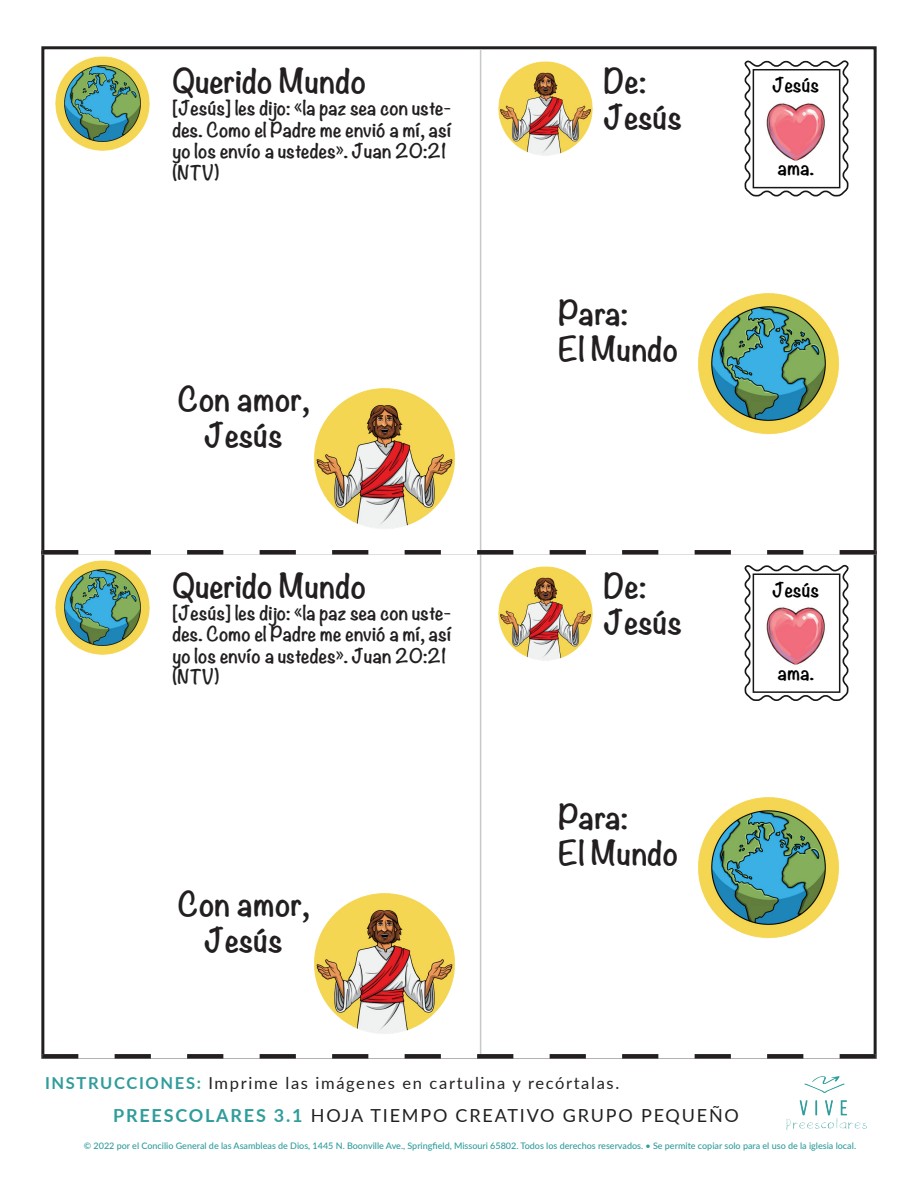
<style>
.page{position:relative;width:918px;height:1188px;background:#fff}
.page>*{position:absolute;margin:0;border:0;box-sizing:border-box;transform-origin:0 0}
.t1{font:700 30px/36px "Noteworthy";color:#231f20}
.t2{font:700 18px/21.6px "Noteworthy";color:#231f20}
.t3{font:18px "Lato";letter-spacing:.1em;color:#231f20}
.t4{font:700 18px "Noteworthy";color:#000}
.t5{font:16.5px "Lato";letter-spacing:.1em;color:#231f20}
.t6{font:500 9px "Lato";color:#319c9c}
.s1{font-weight:700;color:#319c9c}
</style>
<div class="page">
<hr style="left:480px;top:554px;width:1px;height:503px;background:#c7c8ca">
<img style="left:314px;top:893px;width:141px;height:141px">
<img style="left:498px;top:566px;width:95px;height:95px">
<img style="left:55px;top:560px;width:95px;height:95px">
<img style="left:698px;top:797px;width:141px;height:142px">
<svg style="left:744px;top:564px;width:105px;height:137px"></svg>
<hr style="left:480px;top:49px;width:1px;height:503px;background:#c7c8ca">
<img style="left:314px;top:388px;width:141px;height:141px">
<img style="left:498px;top:61px;width:95px;height:95px">
<img style="left:49px;top:49px;width:108px;height:102px">
<img style="left:698px;top:293px;width:141px;height:142px">
<svg style="left:744px;top:60px;width:105px;height:137px"></svg>
<svg style="left:42px;top:550px;width:834px;height:5px"></svg>
<svg style="left:42px;top:1054px;width:834px;height:5px"></svg>
<img style="left:786px;top:1076px;width:81px;height:54px">
<h1 class="t1" style="left:172px;top:63px;width:195px">Querido Mundo</h1>
<p class="t2" style="left:172px;top:97px;width:281px">[Jesús] les dijo: «la paz sea con uste&shy;des. Como el Padre me envió a mí, así yo los envío a ustedes». Juan 20:21 (NTV)</p>
<h1 class="t1" style="left:178px;top:380px;width:133px;text-align:center">Con amor,<br>Jesús</h1>
<h1 class="t1" style="left:172px;top:567px;width:195px">Querido Mundo</h1>
<p class="t2" style="left:172px;top:601px;width:281px">[Jesús] les dijo: «la paz sea con uste&shy;des. Como el Padre me envió a mí, así yo los envío a ustedes». Juan 20:21 (NTV)</p>
<h1 class="t1" style="left:178px;top:885px;width:133px;text-align:center">Con amor,<br>Jesús</h1>
<h1 class="t1" style="left:604px;top:62px;width:80px">De:<br>Jesús</h1>
<p class="t4" style="left:772px;top:69px;width:48px">Jesús</p>
<p class="t4" style="left:778px;top:152px;width:38px">ama.</p>
<h1 class="t1" style="left:559px;top:294px;width:121px">Para:<br>El Mundo</h1>
<h1 class="t1" style="left:604px;top:567px;width:80px">De:<br>Jesús</h1>
<p class="t4" style="left:772px;top:574px;width:48px">Jesús</p>
<p class="t4" style="left:778px;top:657px;width:38px">ama.</p>
<h1 class="t1" style="left:559px;top:798px;width:121px">Para:<br>El Mundo</h1>
<p class="t5" style="left:45px;top:1071px;width:576px"><span class="s1">INSTRUCCIONES:</span> Imprime las imágenes en cartulina y recórtalas.</p>
<p class="t3" style="left:113px;top:1102px;width:627px"><span class="s1">PREESCOLARES 3.1</span> HOJA TIEMPO CREATIVO GRUPO PEQUEÑO</p>
<p class="t6" style="left:84px;top:1139px;width:774px">© 2022 por el Concilio General de las Asambleas de Dios, 1445 N. Boonville Ave., Springfield, Missouri 65802. Todos los derechos reservados. • Se permite copiar solo para el uso de la iglesia local.</p>
</div>
